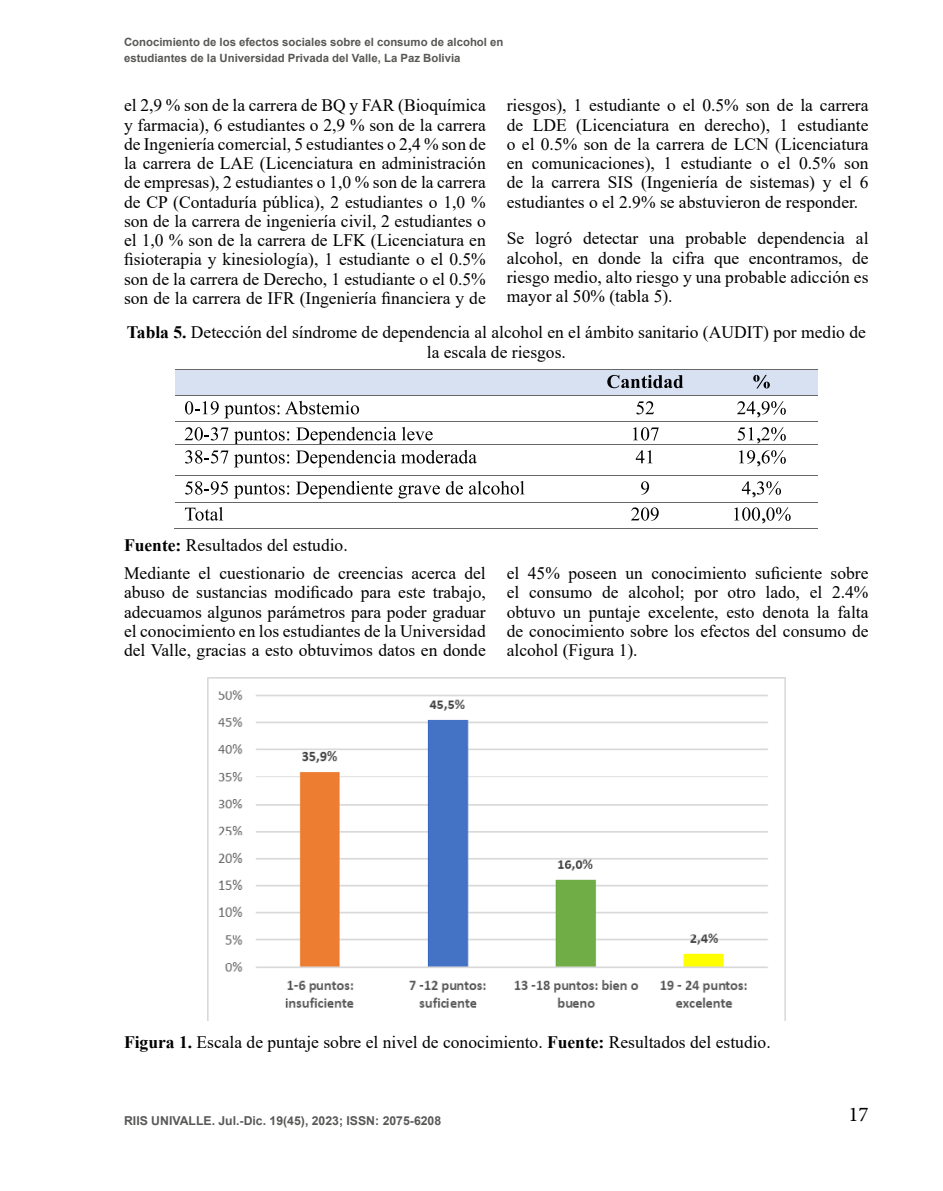
<style>
.page{position:relative;width:943px;height:1191px;background:#fff}
.page>*{position:absolute;margin:0;border:0;box-sizing:border-box;transform-origin:0 0}
.t1{font:21px/26.2px "Minion Pro";color:#000}
.t2{font:17.5px/19.2px "Times New Roman";color:#000;text-align:justify}
.t3{font:700 12.25px "Arial";color:#585856}
.t4{font:700 11.38px/15.8px "Arial";color:#585856}
.s1{font-weight:700}
</style>
<div class="page">
<div style="left:176px;top:370px;width:409px;height:25px;background:#d8e1f2"></div>
<div style="left:585px;top:370px;width:120px;height:25px;background:#d8e1f2"></div>
<svg style="left:607px;top:375px;width:76px;height:13px"></svg>
<div style="left:705px;top:370px;width:113px;height:25px;background:#d8e1f2"></div>
<svg style="left:753px;top:375px;width:16px;height:13px"></svg>
<hr style="left:176px;top:369px;width:409px;height:1px;background:#666766">
<hr style="left:586px;top:369px;width:119px;height:1px;background:#666766">
<hr style="left:706px;top:369px;width:112px;height:1px;background:#666766">
<svg style="left:185px;top:401px;width:94px;height:17px"></svg>
<svg style="left:285px;top:401px;width:74px;height:13px"></svg>
<svg style="left:636px;top:401px;width:18px;height:13px"></svg>
<svg style="left:737px;top:401px;width:48px;height:14px"></svg>
<hr style="left:176px;top:395px;width:409px;height:1px;background:#666766">
<hr style="left:586px;top:395px;width:119px;height:1px;background:#666766">
<hr style="left:706px;top:395px;width:112px;height:1px;background:#666766">
<svg style="left:185px;top:427px;width:43px;height:13px"></svg>
<svg style="left:234px;top:429px;width:55px;height:15px"></svg>
<svg style="left:296px;top:427px;width:100px;height:17px"></svg>
<svg style="left:402px;top:427px;width:30px;height:13px"></svg>
<svg style="left:633px;top:427px;width:25px;height:13px"></svg>
<svg style="left:737px;top:427px;width:48px;height:14px"></svg>
<hr style="left:176px;top:421px;width:409px;height:1px;background:#666766">
<hr style="left:586px;top:421px;width:119px;height:1px;background:#666766">
<hr style="left:706px;top:421px;width:112px;height:1px;background:#666766">
<svg style="left:185px;top:450px;width:43px;height:13px"></svg>
<svg style="left:234px;top:452px;width:55px;height:15px"></svg>
<svg style="left:296px;top:450px;width:181px;height:17px"></svg>
<svg style="left:635px;top:450px;width:17px;height:13px"></svg>
<svg style="left:739px;top:450px;width:46px;height:14px"></svg>
<hr style="left:176px;top:444px;width:409px;height:1px;background:#666766">
<hr style="left:586px;top:444px;width:119px;height:1px;background:#666766">
<hr style="left:706px;top:444px;width:112px;height:1px;background:#666766">
<svg style="left:185px;top:481px;width:43px;height:13px"></svg>
<svg style="left:234px;top:483px;width:55px;height:15px"></svg>
<svg style="left:296px;top:481px;width:96px;height:17px"></svg>
<svg style="left:398px;top:485px;width:42px;height:13px"></svg>
<svg style="left:446px;top:481px;width:17px;height:13px"></svg>
<svg style="left:469px;top:481px;width:55px;height:13px"></svg>
<svg style="left:641px;top:481px;width:8px;height:13px"></svg>
<svg style="left:741px;top:481px;width:40px;height:14px"></svg>
<hr style="left:176px;top:475px;width:409px;height:1px;background:#666766">
<hr style="left:586px;top:475px;width:119px;height:1px;background:#666766">
<hr style="left:706px;top:475px;width:112px;height:1px;background:#666766">
<svg style="left:185px;top:507px;width:38px;height:13px"></svg>
<svg style="left:631px;top:507px;width:27px;height:13px"></svg>
<svg style="left:734px;top:507px;width:56px;height:14px"></svg>
<hr style="left:176px;top:502px;width:409px;height:1px;background:#666766">
<hr style="left:586px;top:502px;width:119px;height:1px;background:#666766">
<hr style="left:706px;top:502px;width:112px;height:1px;background:#666766">
<hr style="left:175px;top:528px;width:410px;height:1px;background:#666766">
<hr style="left:584px;top:528px;width:121px;height:1px;background:#666766">
<hr style="left:705px;top:528px;width:113px;height:1px;background:#666766">
<img style="left:207px;top:677px;width:578px;height:343px">
<p class="t4" style="left:124px;top:34px;width:381px">Conocimiento de los efectos sociales sobre el consumo de alcohol en estudiantes de la Universidad Privada del Valle, La Paz Bolivia</p>
<p class="t2" style="left:124px;top:95px;width:363px">el 2,9 % son de la carrera de BQ y FAR (Bioquímica y farmacia), 6 estudiantes o 2,9 % son de la carrera de Ingeniería comercial, 5 estudiantes o 2,4 % son de la carrera de LAE (Licenciatura en administración de empresas), 2 estudiantes o 1,0 % son de la carrera de CP (Contaduría pública), 2 estudiantes o 1,0 % son de la carrera de ingeniería civil, 2 estudiantes o el 1,0 % son de la carrera de LFK (Licenciatura en fisioterapia y kinesiología), 1 estudiante o el 0.5% son de la carrera de Derecho, 1 estudiante o el 0.5% son de la carrera de IFR (Ingeniería financiera y de</p>
<p class="t2" style="left:507px;top:95px;width:363px">riesgos), 1 estudiante o el 0.5% son de la carrera de LDE (Licenciatura en derecho), 1 estudiante o el 0.5% son de la carrera de LCN (Licenciatura en comunicaciones), 1 estudiante o el 0.5% son de la carrera SIS (Ingeniería de sistemas) y el 6 estudiantes o el 2.9% se abstuvieron de responder.</p>
<p class="t2" style="left:507px;top:228px;width:363px">Se logró detectar una probable dependencia al alcohol, en donde la cifra que encontramos, de riesgo medio, alto riesgo y una probable adicción es mayor al 50% (tabla 5).</p>
<p class="t2" style="left:127px;top:322px;width:740px;text-align:center"><span class="s1">Tabla 5.</span> Detección del síndrome de dependencia al alcohol en el ámbito sanitario (AUDIT) por medio de la escala de riesgos.</p>
<p class="t1" style="left:756px;top:395px;width:6px">, ,</p>
<p class="t1" style="left:756px;top:444px;width:6px">,</p>
<p class="t1" style="left:751px;top:475px;width:6px">,</p>
<p class="t2" style="left:124px;top:530px;width:363px;line-height:28.5px"><span class="s1">Fuente:</span> Resultados del estudio.<br>Mediante el cuestionario de creencias acerca del</p>
<p class="t2" style="left:124px;top:582px;width:363px">abuso de sustancias modificado para este trabajo, adecuamos algunos parámetros para poder graduar el conocimiento en los estudiantes de la Universidad del Valle, gracias a esto obtuvimos datos en donde</p>
<p class="t1" style="left:761px;top:501px;width:6px">,</p>
<p class="t2" style="left:507px;top:563px;width:363px">el 45% poseen un conocimiento suficiente sobre el consumo de alcohol; por otro lado, el 2.4% obtuvo un puntaje excelente, esto denota la falta de conocimiento sobre los efectos del consumo de alcohol (Figura 1).</p>
<p class="t2" style="left:124px;top:1032px;width:648px"><span class="s1">Figura 1.</span> Escala de puntaje sobre el nivel de conocimiento. <span class="s1">Fuente:</span> Resultados del estudio.</p>
<p class="t3" style="left:124px;top:1111px;width:319px">RIIS UNIVALLE. Jul.-Dic. 19(45), 2023; ISSN: 2075-6208</p>
<p class="t1" style="left:848px;top:1101px;width:22px">17</p>
</div>
